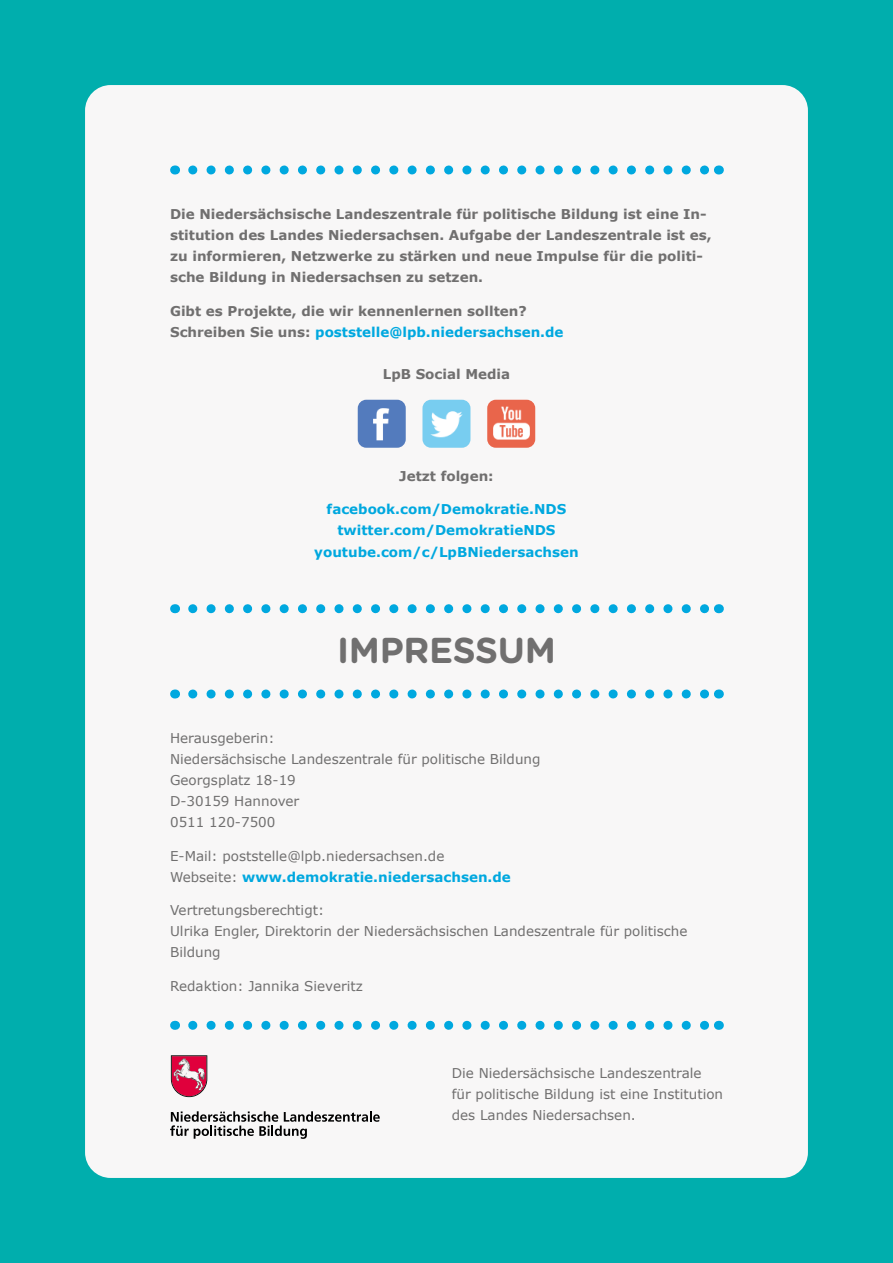
<style>
.page{position:relative;width:893px;height:1263px;background:#00aead}
.page>*{position:absolute;margin:0;border:0;box-sizing:border-box;transform-origin:0 0}
.t1{font:700 36px "Gotham Rounded";letter-spacing:-.01em;color:#706f6f}
.t2{font:13.5px/21px "Verdana";color:#706f6f}
.t3{font:700 13.5px/21px "Verdana";color:#706f6f}
.t4{font:700 13.5px/21px "Verdana";color:#00a8df;text-align:center}
.s1{color:#00a8df}
.s2{font-weight:700;color:#00a8df}
</style>
<div class="page">
<div style="left:85px;top:85px;width:723px;height:1093px;background:#f8f7f7;border-radius:26px"></div>
<svg style="left:193px;top:165px;width:516px;height:9px"></svg>
<img style="left:358px;top:400px;width:48px;height:48px">
<img style="left:422px;top:400px;width:48px;height:48px">
<img style="left:487px;top:400px;width:48px;height:48px">
<svg style="left:193px;top:604px;width:516px;height:9px"></svg>
<svg style="left:193px;top:689px;width:516px;height:9px"></svg>
<svg style="left:193px;top:1021px;width:516px;height:9px"></svg>
<svg style="left:171px;top:1055px;width:36px;height:42px"></svg>
<svg style="left:170px;top:1111px;width:210px;height:28px"></svg>
<p class="t3" style="left:170px;top:204px;width:543px">Die Niedersächsische Landeszentrale für politische Bildung ist eine In&shy;stitution des Landes Niedersachsen. Aufgabe der Landeszentrale ist es, zu informieren, Netzwerke zu stärken und neue Impulse für die politi&shy;sche Bildung in Niedersachsen zu setzen.</p>
<p class="t3" style="left:170px;top:301px;width:395px">Gibt es Projekte, die wir kennenlernen sollten?<br>Schreiben Sie uns: <span class="s1">poststelle@lpb.niedersachsen.de</span></p>
<p class="t3" style="left:383px;top:364px;width:129px">LpB Social Media</p>
<p class="t3" style="left:399px;top:465px;width:96px">Jetzt folgen:</p>
<p class="t4" style="left:314px;top:499px;width:266px">facebook.com/Demokratie.NDS twitter.com/DemokratieNDS youtube.com/c/LpBNiedersachsen</p>
<h1 class="t1" style="left:337px;top:624px;width:220px">IMPRESSUM</h1>
<p class="t2" style="left:170px;top:728px;width:372px">Herausgeberin:<br>Niedersächsische Landeszentrale für politische Bildung<br>Georgsplatz 18-19<br>D-30159 Hannover<br>0511 120-7500</p>
<p class="t2" style="left:170px;top:845px;width:342px">E-Mail: poststelle@lpb.niedersachsen.de<br>Webseite: <span class="s2">www.demokratie.niedersachsen.de</span></p>
<p class="t2" style="left:170px;top:900px;width:519px">Vertretungsberechtigt:<br>Ulrika Engler, Direktorin der Niedersächsischen Landeszentrale für politische<br>Bildung</p>
<p class="t2" style="left:170px;top:976px;width:194px">Redaktion: Jannika Sieveritz</p>
<p class="t2" style="left:452px;top:1062px;width:273px">Die Niedersächsische Landeszentrale für politische Bildung ist eine Institution des Landes Niedersachsen.</p>
</div>
